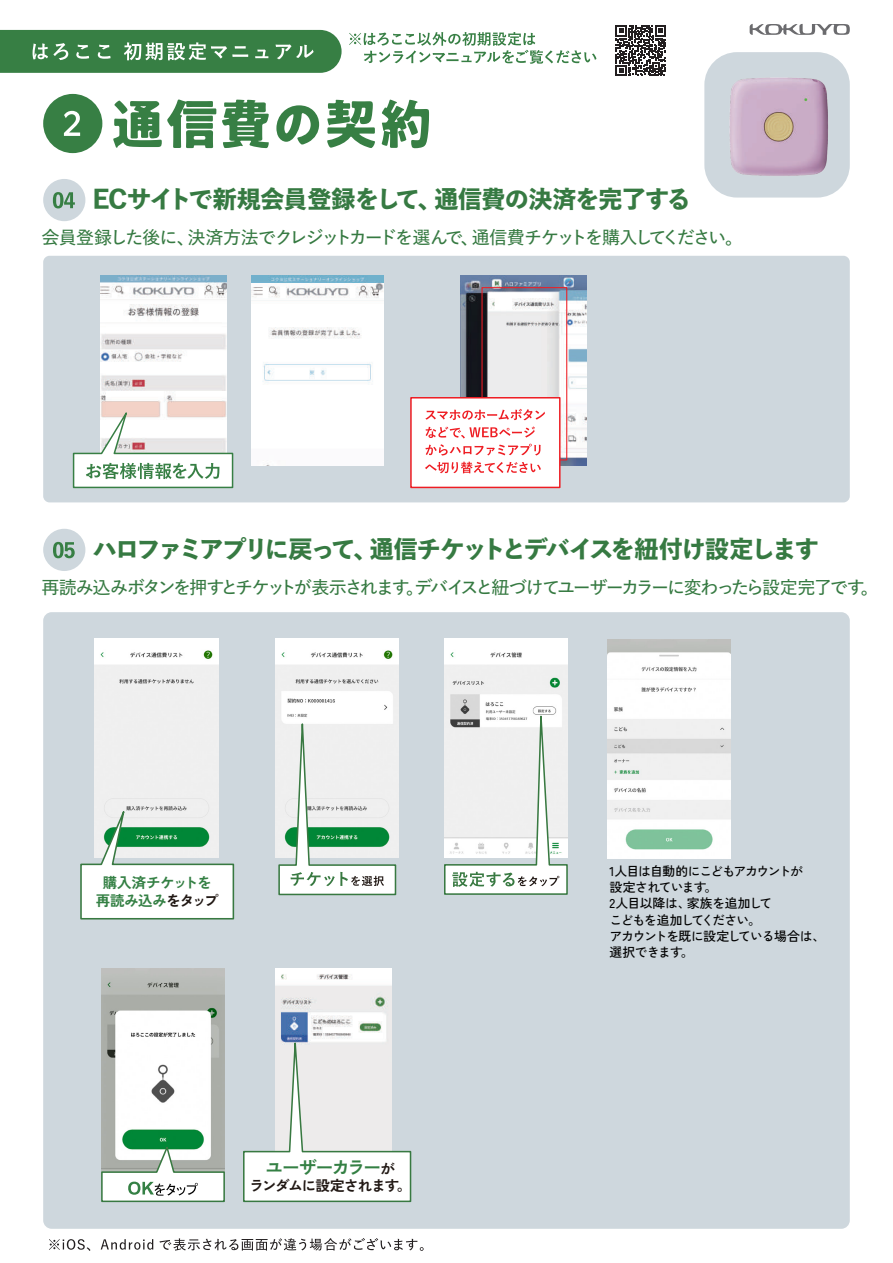
<style>
.page{position:relative;width:893px;height:1263px;background:#fff}
.page>*{position:absolute;margin:0;border:0;box-sizing:border-box;transform-origin:0 0}
.t1{font:800 24px "Yu Go Std N";letter-spacing:-.08em;color:#367a42}
.t2{font:800 24px "Yu Go Std N";letter-spacing:-.04em;color:#367a42}
.t3{font:600 18px "Yu Go Pr 6 N";letter-spacing:-.105em;color:#367a42}
.t4{font:700 17.7px "Zen Kaku Gothic New";letter-spacing:-.08em;color:#348044}
.t5{font:700 14.4px/17.4px "Zen Kaku Gothic New";letter-spacing:-.04em;color:#348044;text-align:center}
.t6{font:700 14.4px "Zen Kaku Gothic New";letter-spacing:-.065em;color:#211814}
.t7{font:500 12.9px/16px "Zen Kaku Gothic New";letter-spacing:-.07em;color:#030303}
.s1{color:#211814}
.s2{font-size:14.4px;color:#211814}
</style>
<div class="page">
<div style="left:43px;top:256px;width:807px;height:246px;background:#ced7dd;border-radius:6px"></div>
<div style="left:43px;top:612px;width:807px;height:617px;background:#ced7dd;border-radius:9px"></div>
<svg style="left:49px;top:1239px;width:41px;height:12px"></svg>
<svg style="left:101px;top:1239px;width:52px;height:11px"></svg>
<svg style="left:159px;top:1238px;width:265px;height:13px"></svg>
<svg style="left:0;top:30px;width:342px;height:43px;background:#4b8b57"></svg>
<div style="left:43px;top:94px;width:59px;height:59px;background:#377f44;border-radius:50%"></div>
<svg style="left:64px;top:111px;width:16px;height:25px"></svg>
<svg style="left:113px;top:100px;width:103px;height:48px"></svg>
<svg style="left:222px;top:100px;width:47px;height:48px"></svg>
<svg style="left:276px;top:105px;width:43px;height:40px"></svg>
<svg style="left:327px;top:100px;width:48px;height:48px"></svg>
<svg style="left:382px;top:100px;width:47px;height:48px"></svg>
<div style="left:43px;top:179px;width:42px;height:42px;background:#ced7dd;border-radius:50%"></div>
<svg style="left:53px;top:192px;width:22px;height:16px"></svg>
<div style="left:43px;top:529px;width:42px;height:42px;background:#ced7dd;border-radius:50%"></div>
<svg style="left:53px;top:542px;width:22px;height:16px"></svg>
<img style="left:100px;top:276px;width:126px;height:126px">
<img style="left:460px;top:276px;width:126px;height:190px">
<img style="left:251px;top:276px;width:132px;height:190px">
<svg style="left:72px;top:402px;width:162px;height:87px"></svg>
<div style="left:481px;top:287px;width:86px;height:173px;border:1px solid #ee1d23"></div>
<div style="left:410px;top:397px;width:151px;height:91px;background:#fff;border:2px solid #ee1d23"></div>
<svg style="left:425px;top:409px;width:120px;height:11px"></svg>
<svg style="left:426px;top:426px;width:109px;height:12px"></svg>
<svg style="left:425px;top:444px;width:116px;height:12px"></svg>
<svg style="left:425px;top:462px;width:116px;height:11px"></svg>
<svg style="left:349px;top:32px;width:247px;height:32px"></svg>
<img style="left:704px;top:52px;width:146px;height:146px">
<svg style="left:750px;top:24px;width:100px;height:11px"></svg>
<svg style="left:616px;top:26px;width:50px;height:50px"></svg>
<img style="left:276px;top:969px;width:115px;height:48px">
<svg style="left:243px;top:1017px;width:169px;height:186px"></svg>
<img style="left:101px;top:969px;width:123px;height:174px">
<img style="left:608px;top:639px;width:123px;height:219px">
<svg style="left:101px;top:1143px;width:124px;height:60px;background:#c3d3c7"></svg>
<img style="left:95px;top:638px;width:123px;height:158px">
<img style="left:276px;top:638px;width:123px;height:219px">
<img style="left:444px;top:638px;width:123px;height:43px">
<svg style="left:80px;top:796px;width:155px;height:124px;background:#d2e2d9"></svg>
<svg style="left:278px;top:691px;width:119px;height:205px;background:#d8e4dc"></svg>
<svg style="left:444px;top:681px;width:124px;height:214px;background:#e5e9e6"></svg>
<h1 class="t2" style="left:93px;top:180px;width:600px">ECサイトで新規会員登録をして、通信費の決済を完了する</h1>
<p class="t3" style="left:42px;top:220px;width:703px">会員登録した後に、決済方法でクレジットカードを選んで、通信費チケットを購入してください。</p>
<h1 class="t1" style="left:93px;top:530px;width:728px">ハロファミアプリに戻って、通信チケットとデバイスを紐付け設定します</h1>
<p class="t3" style="left:41px;top:571px;width:839px">再読み込みボタンを押すとチケットが表示されます。デバイスと紐づけてユーザーカラーに変わったら設定完了です。</p>
<p class="t5" style="left:96px;top:874px;width:124px">購入済チケットを再読み込み<span class="s1">をタップ</span></p>
<p class="t4" style="left:266px;top:1156px;width:131px">ユーザーカラー<span class="s2">が</span></p>
<p class="t6" style="left:249px;top:1177px;width:163px">ランダムに設定されます。</p>
<p class="t7" style="left:610px;top:863px;width:217px">1人目は自動的にこどもアカウントが<br>設定されています。<br>2人目以降は、家族を追加して<br>こどもを追加してください。<br>アカウントを既に設定している場合は、選択できます。</p>
</div>
